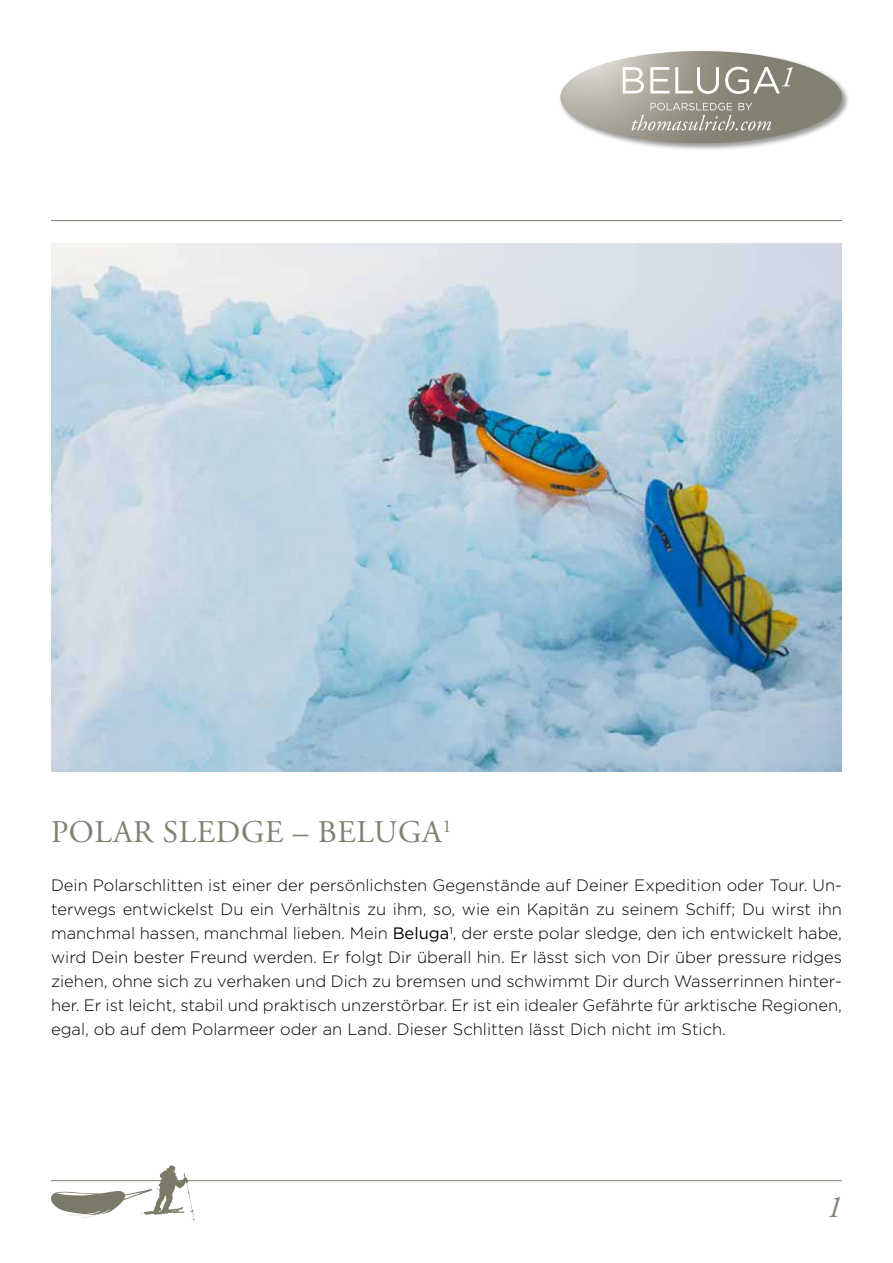
<style>
.page{position:relative;width:893px;height:1263px;background:#fff}
.page>*{position:absolute;margin:0;border:0;box-sizing:border-box;transform-origin:0 0}
.t1{font:31.5px "Adobe Garamond";letter-spacing:.02em;color:#838171}
.t2{font:italic 31.5px "Adobe Garamond";color:#838171}
.t3{font:300 16.5px/24px "Gotham";color:#000;text-align:justify}
.s1{font-weight:400}
</style>
<div class="page">
<hr style="left:51px;top:1180px;width:791px;height:1px;background:#838171">
<img style="left:51px;top:243px;width:791px;height:528px">
<div style="left:559px;top:49px;width:290px;height:102px;background:#000;opacity:.4"></div>
<svg style="left:560px;top:51px;width:282px;height:92px"></svg>
<hr style="left:51px;top:220px;width:791px;height:1px;background:#838171">
<img style="left:140px;top:1165px;width:67px;height:56px">
<svg style="left:51px;top:1188px;width:102px;height:30px"></svg>
<h1 class="t1" style="left:51px;top:815px;width:402px">POLAR SLEDGE – BELUGA<sup>1</sup></h1>
<p class="t3" style="left:51px;top:873px;width:792px">Dein Polarschlitten ist einer der persönlichsten Gegenstände auf Deiner Expedition oder Tour. Un&shy;terwegs entwickelst Du ein Verhältnis zu ihm, so, wie ein Kapitän zu seinem Schiff; Du wirst ihn manchmal hassen, manchmal lieben. Mein <span class="s1">Beluga</span><sup>1</sup>, der erste polar sledge, den ich entwickelt habe, wird Dein bester Freund werden. Er folgt Dir überall hin. Er lässt sich von Dir über pressure ridges ziehen, ohne sich zu verhaken und Dich zu bremsen und schwimmt Dir durch Wasserrinnen hinter&shy;her. Er ist leicht, stabil und praktisch unzerstörbar. Er ist ein idealer Gefährte für arktische Regionen, egal, ob auf dem Polarmeer oder an Land. Dieser Schlitten lässt Dich nicht im Stich.</p>
<h1 class="t2" style="left:826px;top:1190px;width:17px">1</h1>
</div>
